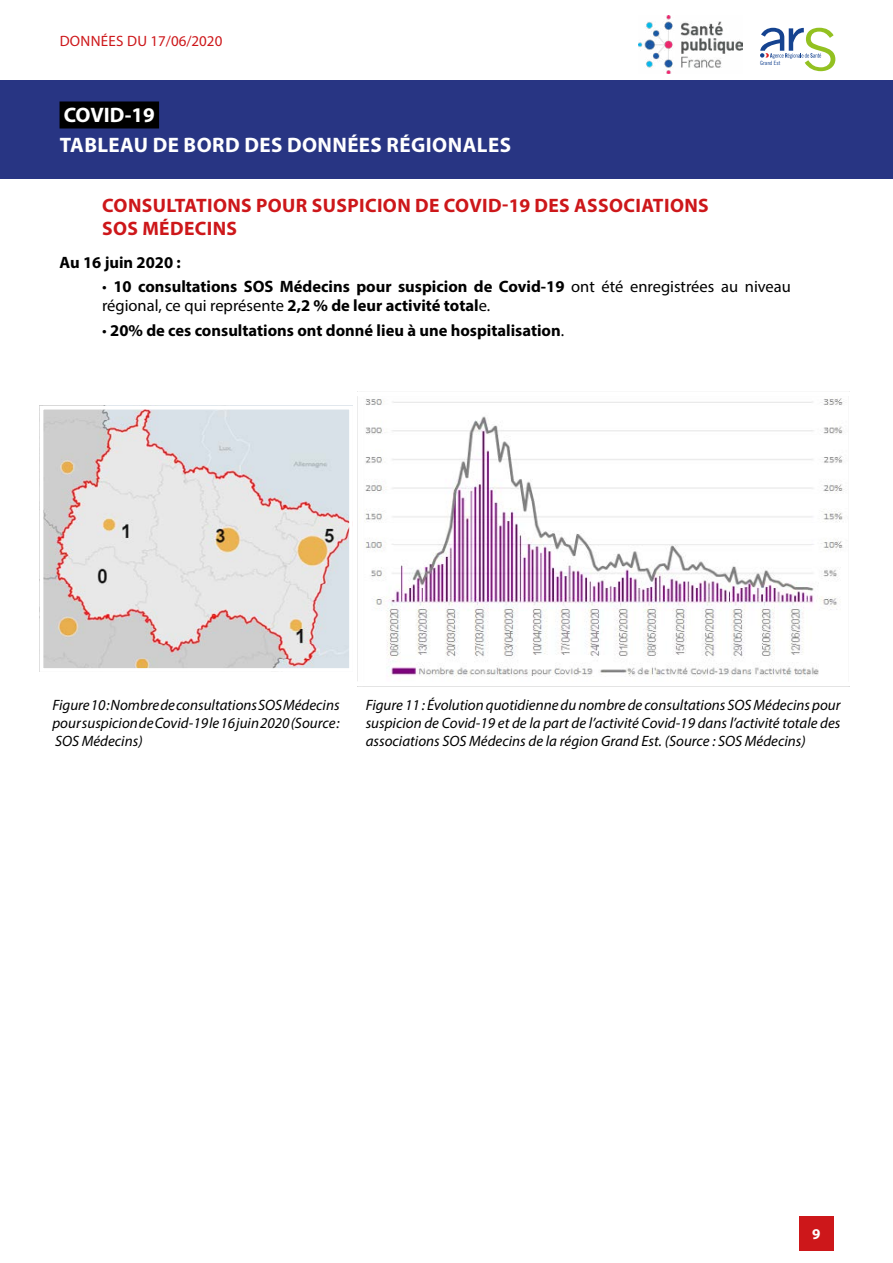
<style>
.page{position:relative;width:893px;height:1263px;background:#fff}
.page>*{position:absolute;margin:0;border:0;box-sizing:border-box;transform-origin:0 0}
.t1{font:700 21px/29.4px "Myriad Pro";letter-spacing:.02em;color:#fff}
.Partie{font:700 19.5px/23.4px "Myriad Pro";letter-spacing:.02em;color:#cd171a}
.Texte{font:700 16.5px/19.8px "Myriad Pro";color:#000}
.Legende{font:italic 15px/18px "Myriad Pro";color:#000;text-align:justify}
.t2{font:15px "Myriad Pro";letter-spacing:.02em;color:#cd171a}
.t3{font:700 15px "Myriad Pro";color:#fff}
.t4{font:5.85px "Trade Gothic LT Std Cn 18";color:#154390}
.s1{font-weight:400}
</style>
<div class="page">
<div style="left:0;top:80px;width:893px;height:99px;background:#283583"></div>
<div style="left:60px;top:101px;width:99px;height:27px;background:#000"></div>
<div style="left:799px;top:1216px;width:34px;height:34px;background:#cd171a"></div>
<img style="left:638px;top:15px;width:104px;height:59px">
<svg style="left:760px;top:28px;width:75px;height:43px"></svg>
<img style="left:45px;top:411px;width:303px;height:256px">
<div style="left:40px;top:406px;width:313px;height:266px;border:4px solid #fff"></div>
<img style="left:365px;top:398px;width:479px;height:279px">
<p class="t2" style="left:60px;top:31px;width:164px">DONNÉES DU 17/06/2020</p>
<h1 class="t1" style="left:60px;top:100px;width:453px">COVID-19<br>TABLEAU DE BORD DES DONNÉES RÉGIONALES</h1>
<p class="t4" style="left:760px;top:59px;width:22px">Grand Est</p>
<p class="Partie" style="left:102px;top:193px;width:608px">CONSULTATIONS POUR SUSPICION DE COVID-19 DES ASSOCIATIONS<br>SOS MÉDECINS</p>
<p class="Texte" style="left:60px;top:252px;width:123px">Au 16 juin 2020 :</p>
<p class="Texte" style="left:102px;top:276px;width:690px"><span class="s1">•</span> 10 consultations SOS Médecins pour suspicion de Covid-19 <span class="s1">ont été enregistrées au niveau régional, ce qui représente</span> 2,2 % de leur activité total<span class="s1">e.</span></p>
<p class="Texte" style="left:102px;top:319px;width:464px"><span class="s1">•</span> 20% de ces consultations ont donné lieu à une hospitalisation<span class="s1">.</span></p>
<p class="Legende" style="left:52px;top:696px;width:289px">Figure 10 : Nombre de consultations SOS Médecins pour suspicion de Covid-19 le 16 juin 2020 (Source :<br>SOS Médecins)</p>
<p class="Legende" style="left:366px;top:696px;width:476px">Figure 11 : Évolution quotidienne du nombre de consultations SOS Médecins pour suspicion de Covid-19 et de la part de l’activité Covid-19 dans l’activité totale des associations SOS Médecins de la région Grand Est. (Source : SOS Médecins)</p>
<p class="t3" style="left:812px;top:1224px;width:10px">9</p>
</div>
